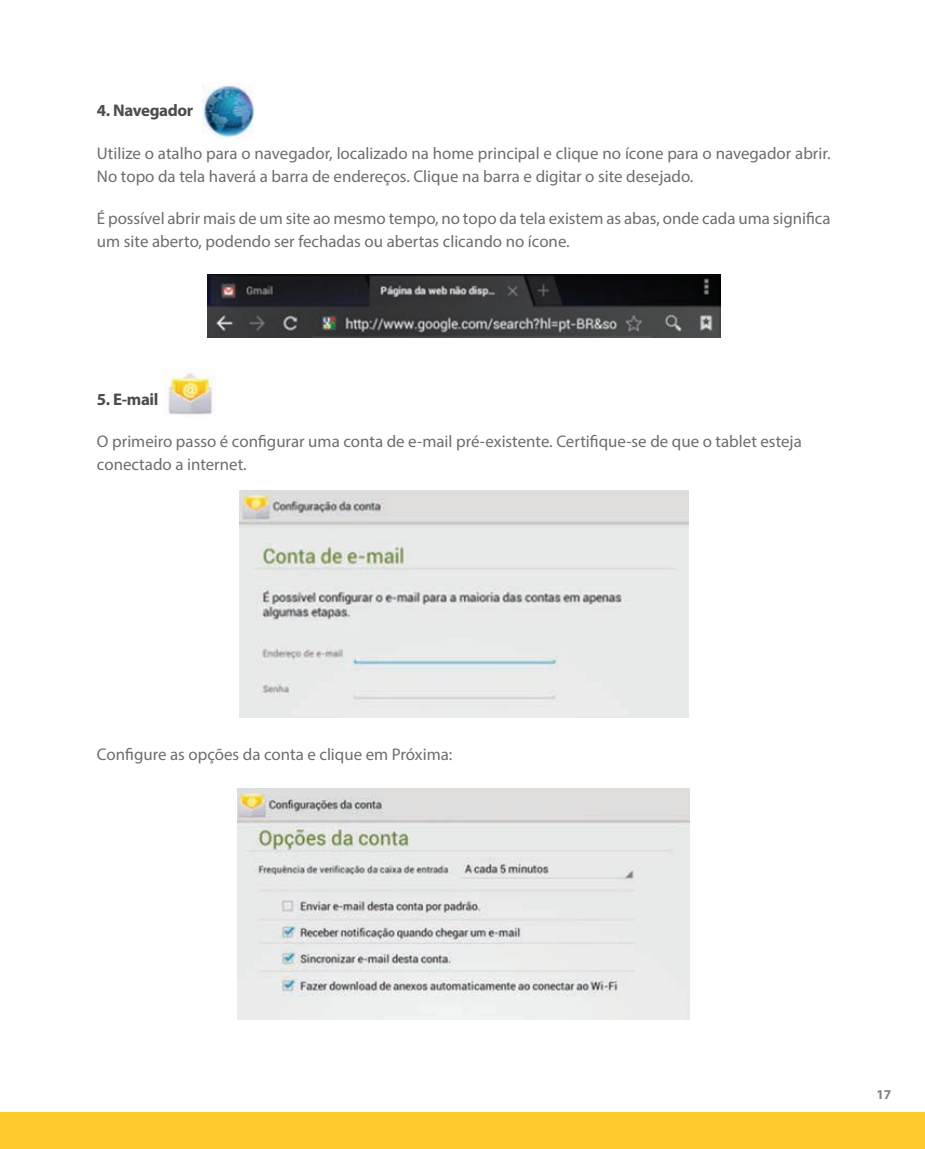
<style>
.page{position:relative;width:925px;height:1149px;background:#fff}
.page>*{position:absolute;margin:0;border:0;box-sizing:border-box;transform-origin:0 0}
.t1{font:16.88px/22.5px "Myriad Pro";color:#6c6d70}
.t2{font:700 16.88px "Myriad Pro";letter-spacing:-.02em;color:#4b4c4d}
.t3{font:700 13.5px "Myriad Pro";color:#818386}
</style>
<div class="page">
<div style="left:0;top:1111px;width:925px;height:37px;background:#fecb2f"></div>
<img style="left:202px;top:82px;width:53px;height:57px">
<img style="left:207px;top:274px;width:513px;height:63px">
<img style="left:164px;top:373px;width:50px;height:42px">
<img style="left:239px;top:490px;width:449px;height:227px">
<img style="left:238px;top:788px;width:451px;height:230px">
<p class="t2" style="left:97px;top:100px;width:98px">4. Navegador</p>
<p class="t1" style="left:97px;top:142px;width:735px">Utilize o atalho para o navegador, localizado na home principal e clique no ícone para o navegador abrir.<br>No topo da tela haverá a barra de endereços. Clique na barra e digitar o site desejado.</p>
<p class="t1" style="left:97px;top:207px;width:735px">É possível abrir mais de um site ao mesmo tempo, no topo da tela existem as abas, onde cada uma significa um site aberto, podendo ser fechadas ou abertas clicando no ícone.</p>
<p class="t2" style="left:97px;top:388px;width:63px">5. E-mail</p>
<p class="t1" style="left:97px;top:430px;width:706px">O primeiro passo é configurar uma conta de e-mail pré-existente. Certifique-se de que o tablet esteja conectado a internet.</p>
<p class="t1" style="left:97px;top:743px;width:357px">Configure as opções da conta e clique em Próxima:</p>
<p class="t3" style="left:876px;top:1085px;width:16px">17</p>
</div>
